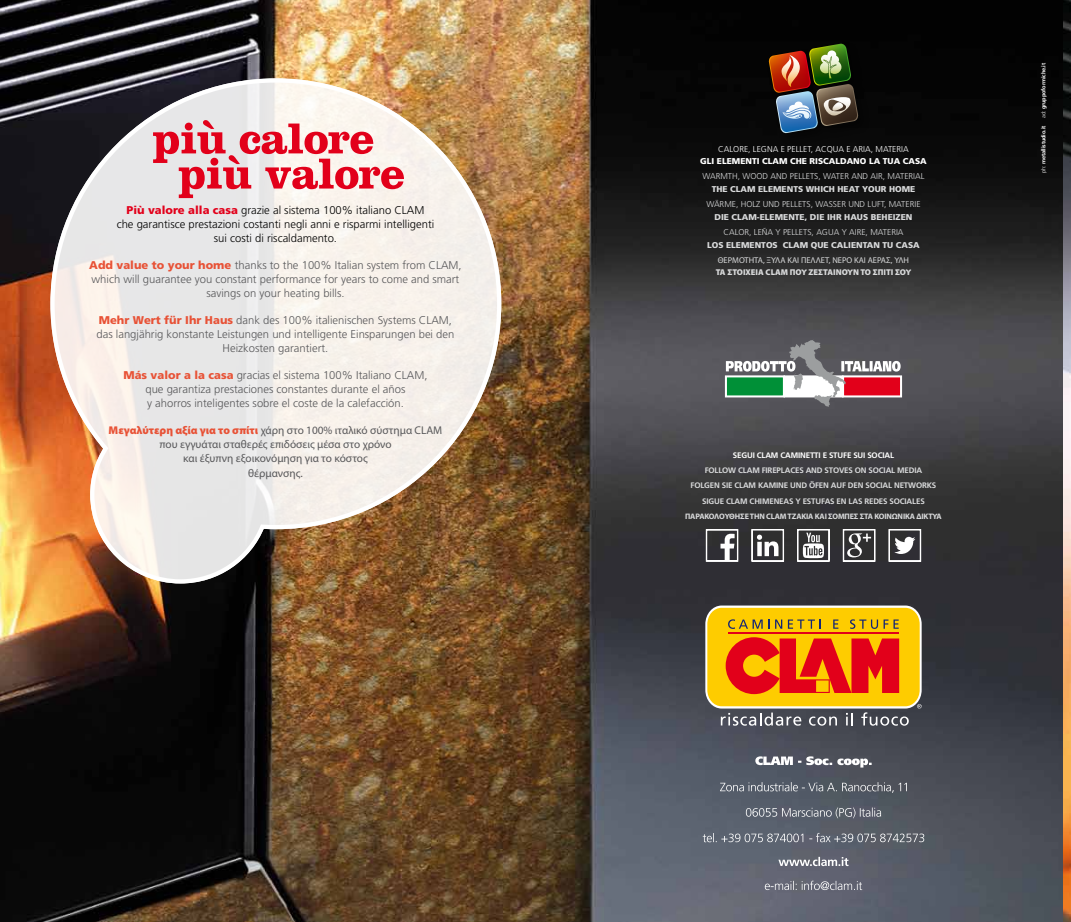
<style>
.page{position:relative;width:1071px;height:922px;background:#fff}
.page>*{position:absolute;margin:0;border:0;box-sizing:border-box;transform-origin:0 0}
.t1{font:300 11.25px/13.8px "Frutiger LT Std";color:#58585a;text-align:center}
.t2{font:11.25px/14.1px "Myriad Pro";color:#58585a;text-align:center}
.t3{font:300 11.25px/13.8px "Frutiger LT Std";color:#000;text-align:center}
.t4{font:300 8.5px "Frutiger LT Std";color:#d9dadb}
.t5{font:900 8.5px "Frutiger LT Std";color:#d9dadb}
.t6{font:8.5px "Myriad Pro";color:#d9dadb}
.t7{font:300 8.5px "Frutiger LT Std";color:#fff}
.t8{font:900 8.5px "Frutiger LT Std";color:#fff}
.t9{font:900 8.5px "Myriad Pro";color:#d9dadb}
.t10{font:700 8px "Frutiger LT Std";letter-spacing:-.02em;color:#d9dadb}
.t11{font:700 8px "Myriad Pro";letter-spacing:-.02em;color:#d9dadb}
.t12{font:700 8px "Frutiger LT Std";letter-spacing:-.02em;color:#fff}
.t13{font:700 5.62px "Frutiger LT Std";letter-spacing:-.02em;color:#fff}
.s1{font-weight:900;color:#e2001a}
.s2{font-weight:900;color:#e85236}
.s3{font-weight:300}
</style>
<div class="page">
<img style="left:0;top:0;width:1063px;height:921px">
<svg style="left:702px;top:832px;width:221px;height:10px;background:#777c85"></svg>
<svg style="left:778px;top:856px;width:70px;height:9px"></svg>
<svg style="left:764px;top:880px;width:97px;height:9px"></svg>
<svg style="left:745px;top:807px;width:135px;height:11px"></svg>
<svg style="left:719px;top:782px;width:187px;height:10px;background:#6e747d"></svg>
<svg style="left:755px;top:756px;width:116px;height:11px"></svg>
<img style="left:1063px;top:0;width:7px;height:921px">
<svg style="left:705px;top:605px;width:216px;height:120px;background:#d88124"></svg>
<div style="left:766px;top:42px;width:104px;height:103px;background:#070707"></div>
<img style="left:768px;top:44px;width:90px;height:89px">
<div style="left:724px;top:375px;width:60px;height:22px;background:#646369"></div>
<div style="left:841px;top:375px;width:60px;height:22px;background:#fdf5f6"></div>
<svg style="left:725px;top:339px;width:175px;height:68px;background:#827b79"></svg>
<svg style="left:797px;top:529px;width:32px;height:32px"></svg>
<svg style="left:842px;top:529px;width:32px;height:32px"></svg>
<svg style="left:705px;top:529px;width:32px;height:32px"></svg>
<svg style="left:751px;top:529px;width:32px;height:32px"></svg>
<svg style="left:888px;top:529px;width:32px;height:32px"></svg>
<svg style="left:49px;top:77px;width:453px;height:507px;background:#d3c4b7"></svg>
<svg style="left:153px;top:120px;width:251px;height:78px"></svg>
<p class="t3" style="left:117px;top:203px;width:319px"><span class="s1">Più valore alla casa</span> grazie al sistema 100% italiano CLAM che garantisce prestazioni costanti negli anni e risparmi intelligenti sui costi di riscaldamento.</p>
<p class="t1" style="left:89px;top:258px;width:374px"><span class="s2">Add value to your home</span> thanks to the 100% Italian system from CLAM, which will guarantee you constant performance for years to come and smart savings on your heating bills.</p>
<p class="t1" style="left:96px;top:313px;width:359px"><span class="s2">Mehr Wert für Ihr Haus</span> dank des 100% italienischen Systems CLAM, das langjährig konstante Leistungen und intelligente Einsparungen bei den<br>Heizkosten garantiert.</p>
<p class="t1" style="left:123px;top:368px;width:305px"><span class="s2">Más valor a la casa</span> gracias el sistema 100% Italiano CLAM, que garantiza prestaciones constantes durante el años<br>y ahorros inteligentes sobre el coste de la calefacción.</p>
<p class="t2" style="left:109px;top:423px;width:335px"><span class="s2">Μεγαλύτερη αξία για το σπίτι</span> χάρη στο 100% ιταλικό σύστημα CLAM που εγγυάται σταθερές επιδόσεις μέσα στο χρόνο<br>και έξυπνη εξοικονόμηση για το κόστος<br>θέρμανσης.</p>
<p class="t7" style="left:718px;top:144px;width:192px">CALORE, LEGNA E PELLET, ACQUA E ARIA, MATERIA</p>
<p class="t8" style="left:700px;top:156px;width:228px">GLI ELEMENTI CLAM CHE RISCALDANO LA TUA CASA</p>
<p class="t4" style="left:702px;top:171px;width:223px">WARMTH, WOOD AND PELLETS, WATER AND AIR, MATERIAL</p>
<p class="t5" style="left:711px;top:184px;width:205px">THE CLAM ELEMENTS WHICH HEAT YOUR HOME</p>
<p class="t4" style="left:706px;top:199px;width:215px">WÄRME, HOLZ UND PELLETS, WASSER UND LUFT, MATERIE</p>
<p class="t5" style="left:714px;top:211px;width:199px">DIE CLAM-ELEMENTE, DIE IHR HAUS BEHEIZEN</p>
<p class="t4" style="left:723px;top:227px;width:182px">CALOR, LEÑA Y PELLETS, AGUA Y AIRE, MATERIA</p>
<p class="t5" style="left:706px;top:239px;width:214px">LOS ELEMENTOS CLAM QUE CALIENTAN TU CASA</p>
<p class="t6" style="left:717px;top:254px;width:193px">ΘΕΡΜΟΤΗΤΑ, ΞΥΛΑ ΚΑΙ ΠΕΛΛΕΤ, ΝΕΡΟ ΚΑΙ ΑΕΡΑΣ, ΥΛΗ</p>
<p class="t9" style="left:715px;top:267px;width:197px">ΤΑ ΣΤΟΙΧΕΙΑ CLAM ΠΟΥ ΖΕΣΤΑΙΝΟΥΝ ΤΟ ΣΠΙΤΙ ΣΟΥ</p>
<p class="t12" style="left:732px;top:450px;width:162px">SEGUI CLAM CAMINETTI E STUFE SUI SOCIAL</p>
<p class="t10" style="left:704px;top:465px;width:219px">FOLLOW CLAM FIREPLACES AND STOVES ON SOCIAL MEDIA</p>
<p class="t10" style="left:690px;top:481px;width:247px">FOLGEN SIE CLAM KAMINE UND ÖFEN AUF DEN SOCIAL NETWORKS</p>
<p class="t10" style="left:702px;top:496px;width:224px">SIGUE CLAM CHIMENEAS Y ESTUFAS EN LAS REDES SOCIALES</p>
<p class="t11" style="left:685px;top:511px;width:258px">ΠΑΡΑΚΟΛΟΥΘΗΣΕ ΤΗΝ CLAM ΤΖΑΚΙΑ ΚΑΙ ΣΟΜΠΕΣ ΣΤΑ ΚΟΙΝΩΝΙΚΑ ΔΙΚΤΥΑ</p>
<p class="t13" style="left:1039px;top:118px;width:56px;rotate:-90deg"><span class="s3">ad:</span> gruppoformiche.it</p>
<p class="t13" style="left:1039px;top:173px;width:49px;rotate:-90deg"><span class="s3">ph:</span> metallistudio.it</p>
</div>
